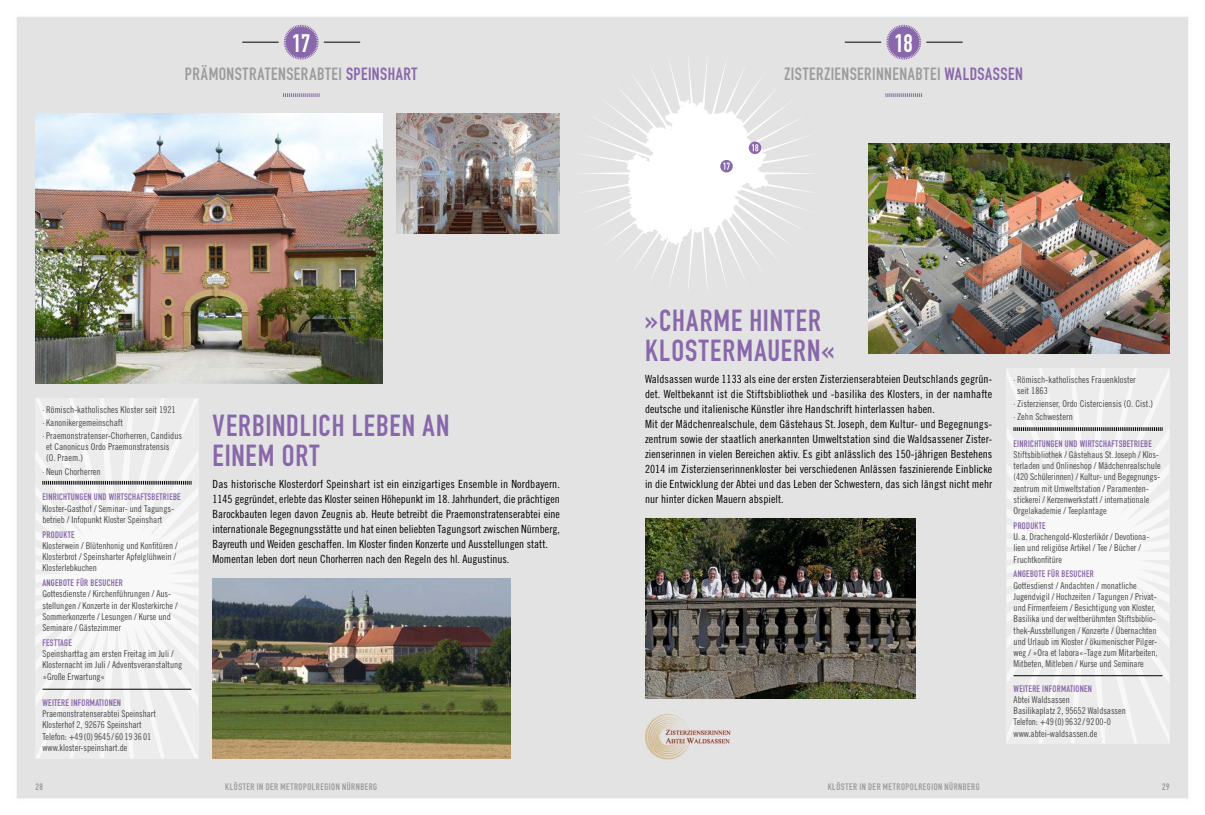
<style>
.page{position:relative;width:1205px;height:815px;background:#fff}
.page>*{position:absolute;margin:0;border:0;box-sizing:border-box;transform-origin:0 0}
.t1{font:30px/30px "DIN Engschrift LT";letter-spacing:.035em;color:#8867aa}
.t2{font:25px "DIN Engschrift LT";color:#fff}
.t3{font:17.5px "DIN Engschrift LT";letter-spacing:.03em;color:#9c9c9d}
.t4{font:11.25px/15px "Trade Gothic LT Cond Eighteen";letter-spacing:.005em;color:#000}
.t5{font:9.38px/11.2px "Trade Gothic LT Cond Eighteen";letter-spacing:-.005em;color:#484847}
.t6{font:9.38px "DIN Engschrift LT";letter-spacing:.03em;color:#8867aa}
.t7{font:9.38px "DIN Engschrift LT";letter-spacing:.055em;color:#9c9c9d}
.s1{color:#8867aa}
</style>
<div class="page">
<div style="left:16px;top:17px;width:1173px;height:782px;background:#e3e3e3"></div>
<div style="left:573px;top:50px;width:249px;height:246px;background:#e3e3e3"></div>
<svg style="left:283px;top:93px;width:37px;height:4px"></svg>
<svg style="left:885px;top:93px;width:37px;height:4px"></svg>
<hr style="left:845px;top:42px;width:36px;height:1px;background:#000">
<hr style="left:926px;top:42px;width:36px;height:1px;background:#000">
<hr style="left:242px;top:42px;width:37px;height:1px;background:#000">
<hr style="left:324px;top:42px;width:36px;height:1px;background:#000">
<svg style="left:284px;top:25px;width:35px;height:35px"></svg>
<svg style="left:886px;top:25px;width:35px;height:35px"></svg>
<img style="left:35px;top:113px;width:348px;height:270px">
<img style="left:645px;top:518px;width:270px;height:180px">
<img style="left:213px;top:578px;width:297px;height:180px">
<svg style="left:35px;top:398px;width:163px;height:360px;fill:#efefef"></svg>
<svg style="left:43px;top:481px;width:149px;height:4px"></svg>
<hr style="left:43px;top:689px;width:148px;height:1px;background:#000">
<svg style="left:1006px;top:368px;width:163px;height:375px;fill:#ededed"></svg>
<svg style="left:1013px;top:427px;width:150px;height:4px"></svg>
<hr style="left:1013px;top:675px;width:149px;height:1px;background:#000">
<img style="left:397px;top:113px;width:163px;height:120px">
<svg style="left:627px;top:100px;width:142px;height:145px"></svg>
<img style="left:868px;top:143px;width:301px;height:210px">
<h2 class="t2" style="left:292px;top:28px;width:20px">17</h2>
<h2 class="t2" style="left:894px;top:28px;width:20px">18</h2>
<h3 class="t3" style="left:185px;top:64px;width:234px">PRÄMONSTRATENSERABTEI <span class="s1">SPEINSHART</span></h3>
<h3 class="t3" style="left:784px;top:64px;width:240px">ZISTERZIENSERINNENABTEI <span class="s1">WALDSASSEN</span></h3>
<p class="t5" style="left:43px;top:403px;width:141px;line-height:13px">· Römisch-katholisches Kloster seit 1921<br>· Kanonikergemeinschaft<br>· Praemonstratenser-Chorherren, Candidus</p>
<p class="t5" style="left:46px;top:441px;width:125px">et Canonicus Ordo Praemonstratensis (O. Praem.)</p>
<p class="t5" style="left:43px;top:465px;width:60px">· Neun Chorherren</p>
<p class="t6" style="left:43px;top:492px;width:140px">EINRICHTUNGEN UND WIRTSCHAFTSBETRIEBE</p>
<p class="t5" style="left:43px;top:503px;width:133px">Kloster-Gasthof / Seminar- und Tagungs&shy;betrieb / Infopunkt Kloster Speinshart</p>
<p class="t6" style="left:43px;top:529px;width:34px">PRODUKTE</p>
<p class="t5" style="left:43px;top:540px;width:137px">Klosterwein / Blütenhonig und Konfitüren /<br>Klosterbrot / Speinsharter Apfelglühwein /<br>Klosterlebkuchen</p>
<p class="t6" style="left:43px;top:577px;width:82px">ANGEBOTE FÜR BESUCHER</p>
<p class="t5" style="left:43px;top:588px;width:137px">Gottesdienste / Kirchenführungen / Aus&shy;stellungen / Konzerte in der Klosterkirche / Sommerkonzerte / Lesungen / Kurse und Seminare / Gästezimmer</p>
<p class="t6" style="left:43px;top:637px;width:31px">FESTTAGE</p>
<p class="t5" style="left:43px;top:648px;width:141px">Speinsharttag am ersten Freitag im Juli /<br>Klosternacht im Juli / Adventsveranstaltung »Große Erwartung«</p>
<p class="t6" style="left:43px;top:697px;width:80px">WEITERE INFORMATIONEN</p>
<p class="t5" style="left:43px;top:708px;width:115px">Praemonstratenserabtei Speinshart<br>Klosterhof 2, 92676 Speinshart<br>Telefon: +49 (0) 9645 / 60 19 36 01 www.kloster-speinshart.de</p>
<h1 class="t1" style="left:213px;top:411px;width:238px">VERBINDLICH LEBEN AN<br>EINEM ORT</h1>
<p class="t4" style="left:213px;top:477px;width:349px">Das historische Klosterdorf Speinshart ist ein einzigartiges Ensemble in Nordbayern.<br>1145 gegründet, erlebte das Kloster seinen Höhepunkt im 18. Jahrhundert, die prächtigen Barockbauten legen davon Zeugnis ab. Heute betreibt die Praemonstratenserabtei eine internationale Begegnungsstätte und hat einen beliebten Tagungsort zwischen Nürnberg, Bayreuth und Weiden geschaffen. Im Kloster finden Konzerte und Ausstellungen statt.<br>Momentan leben dort neun Chorherren nach den Regeln des hl. Augustinus.</p>
<h1 class="t1" style="left:645px;top:306px;width:191px">»CHARME HINTER<br>KLOSTERMAUERN«</h1>
<p class="t4" style="left:645px;top:372px;width:349px">Waldsassen wurde 1133 als eine der ersten Zisterzienserabteien Deutschlands gegrün&shy;det. Weltbekannt ist die Stiftsbibliothek und -basilika des Klosters, in der namhafte deutsche und italienische Künstler ihre Handschrift hinterlassen haben.<br>Mit der Mädchenrealschule, dem Gästehaus St. Joseph, dem Kultur- und Begegnungs&shy;zentrum sowie der staatlich anerkannten Umweltstation sind die Waldsassener Zister&shy;zienserinnen in vielen Bereichen aktiv. Es gibt anlässlich des 150-jährigen Bestehens 2014 im Zisterzienserinnenkloster bei verschiedenen Anlässen faszinierende Einblicke in die Entwicklung der Abtei und das Leben der Schwestern, das sich längst nicht mehr nur hinter dicken Mauern abspielt.</p>
<p class="t5" style="left:1017px;top:374px;width:120px;text-indent:-4px">· Römisch-katholisches Frauenkloster seit 1863</p>
<p class="t5" style="left:1013px;top:397px;width:141px;line-height:13px">· Zisterzienser, Ordo Cisterciensis (O. Cist.) · Zehn Schwestern</p>
<p class="t6" style="left:1013px;top:438px;width:140px">EINRICHTUNGEN UND WIRTSCHAFTSBETRIEBE</p>
<p class="t5" style="left:1013px;top:449px;width:148px">Stiftsbibliothek / Gästehaus St.Joseph / Klos&shy;terladen und Onlineshop / Mädchenrealschule (420 Schülerinnen) / Kultur- und Begegnungs&shy;zentrum mit Umweltstation / Paramenten&shy;stickerei / Kerzenwerkstatt / internationale Orgelakademie / Teeplantage</p>
<p class="t6" style="left:1013px;top:520px;width:34px">PRODUKTE</p>
<p class="t5" style="left:1013px;top:531px;width:137px">U. a. Drachengold-Klosterlikör / Devotiona&shy;lien und religiöse Artikel / Tee / Bücher /<br>Fruchtkonfitüre</p>
<p class="t6" style="left:1013px;top:569px;width:82px">ANGEBOTE FÜR BESUCHER</p>
<p class="t5" style="left:1013px;top:580px;width:145px">Gottesdienst / Andachten / monatliche Jugendvigil / Hochzeiten / Tagungen / Privat&shy;und Firmenfeiern / Besichtigung von Kloster, Basilika und der weltberühmten Stiftsbiblio&shy;thek-Ausstellungen / Konzerte / Übernachten und Urlaub im Kloster / ökumenischer Pilger&shy;weg / »Ora et labora«-Tage zum Mitarbeiten, Mitbeten, Mitleben / Kurse und Seminare</p>
<p class="t6" style="left:1013px;top:683px;width:80px">WEITERE INFORMATIONEN</p>
<p class="t5" style="left:1013px;top:694px;width:114px">Abtei Waldsassen<br>Basilikaplatz 2, 95652 Waldsassen<br>Telefon: +49 (0) 9632 / 92 00-0 www.abtei-waldsassen.de</p>
<p class="t7" style="left:35px;top:781px;width:9px">28</p>
<p class="t7" style="left:225px;top:781px;width:154px">KLÖSTER IN DER METROPOLREGION NÜRNBERG</p>
<p class="t7" style="left:828px;top:781px;width:154px">KLÖSTER IN DER METROPOLREGION NÜRNBERG</p>
<p class="t7" style="left:1162px;top:781px;width:9px">29</p>
</div>
